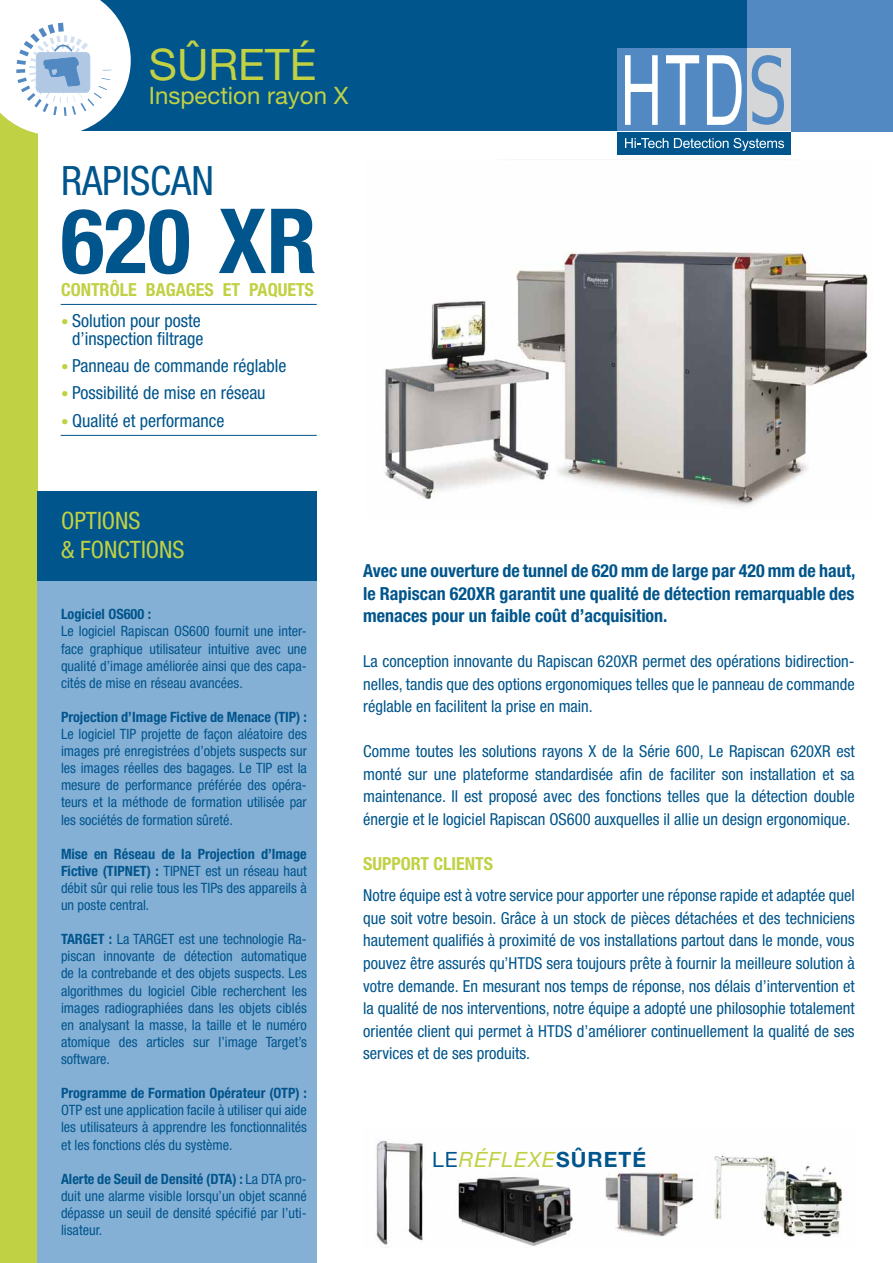
<style>
.page{position:relative;width:893px;height:1263px;background:#fff}
.page>*{position:absolute;margin:0;border:0;box-sizing:border-box;transform-origin:0 0}
.t1{font:700 condensed 90px "Helvetica Neue";color:#00558c}
.t2{font:43.5px "Helvetica Neue";color:#c1d144}
.t3{font:condensed 40.5px "Helvetica Neue";color:#00558c}
.t4{font:condensed 24px/28.8px "Helvetica Neue";color:#c1d144}
.t5{font:24px "Helvetica Neue";color:#c1d144}
.t6{font:italic 21.15px "Helvetica Neue";letter-spacing:.05em;color:#c1d144}
.t7{font:700 condensed 18px/22.5px "Helvetica Neue";color:#00558c;text-align:justify}
.t8{font:condensed 18px/18px "Helvetica Neue";color:#00558c;text-align:right}
.t9{font:700 condensed 18px "Helvetica Neue";color:#c1d144}
.t10{font:condensed 16.5px/22.5px "Helvetica Neue";color:#00558c;text-align:justify}
.t11{font:condensed 14.25px/17.1px "Helvetica Neue";color:#00558c;text-align:justify}
.t12{font:700 condensed 14.25px "Helvetica Neue";color:#00558c}
.s1{font-size:15px;color:#c1d144}
.s2{font-weight:700}
.s3{font-style:normal;color:#00558c}
.s4{font-weight:700;font-style:normal;color:#00558c}
</style>
<div class="page">
<div style="left:0;top:0;width:747px;height:131px;background:#00558c"></div>
<div style="left:0;top:0;width:38px;height:1263px;background:#c1d144"></div>
<div style="left:747px;top:0;width:146px;height:131px;background:#5389c2"></div>
<div style="left:617px;top:49px;width:130px;height:82px;background:#5389c2"></div>
<div style="left:747px;top:49px;width:43px;height:82px;background:#d5d6d7"></div>
<div style="left:617px;top:132px;width:173px;height:22px;background:#00558c"></div>
<svg style="left:625px;top:138px;width:43px;height:10px"></svg>
<svg style="left:674px;top:138px;width:110px;height:13px"></svg>
<svg style="left:625px;top:55px;width:33px;height:70px"></svg>
<svg style="left:666px;top:55px;width:33px;height:70px"></svg>
<svg style="left:707px;top:55px;width:35px;height:70px"></svg>
<svg style="left:752px;top:55px;width:32px;height:70px"></svg>
<svg style="left:0;top:0;width:131px;height:134px;background:#d3e1ea"></svg>
<div style="left:38px;top:491px;width:279px;height:772px;background:#85b0d6"></div>
<div style="left:38px;top:491px;width:279px;height:90px;background:#00558c"></div>
<img style="left:384px;top:251px;width:484px;height:256px">
<img style="left:376px;top:1140px;width:467px;height:106px">
<hr style="left:61px;top:304px;width:256px;height:1px;background:#00558c">
<hr style="left:61px;top:435px;width:256px;height:1px;background:#00558c">
<h2 class="t2" style="left:149px;top:38px;width:169px">SÛRETÉ</h2>
<h3 class="t5" style="left:149px;top:81px;width:201px">Inspection rayon X</h3>
<h3 class="t3" style="left:61px;top:157px;width:155px">RAPISCAN</h3>
<h1 class="t1" style="left:61px;top:187px;width:257px">620 XR</h1>
<p class="t9" style="left:61px;top:278px;width:254px">CONTRÔLE BAGAGES ET PAQUETS</p>
<p class="t8" style="left:61px;top:312px;width:144px"><span class="s1">•</span> Solution pour poste d’inspection filtrage</p>
<p class="t8" style="left:61px;top:357px;width:227px"><span class="s1">•</span> Panneau de commande réglable</p>
<p class="t8" style="left:61px;top:384px;width:206px"><span class="s1">•</span> Possibilité de mise en réseau</p>
<p class="t8" style="left:61px;top:411px;width:165px"><span class="s1">•</span> Qualité et performance</p>
<h3 class="t4" style="left:61px;top:506px;width:125px">OPTIONS<br>&amp; FONCTIONS</h3>
<p class="t12" style="left:61px;top:606px;width:92px">Logiciel OS600 :</p>
<p class="t11" style="left:61px;top:623px;width:247px">Le logiciel Rapiscan OS600 fournit une inter&shy;face graphique utilisateur intuitive avec une qualité d’image améliorée ainsi que des capa&shy;cités de mise en réseau avancées.</p>
<p class="t12" style="left:61px;top:708px;width:247px">Projection d’Image Fictive de Menace (TIP) :</p>
<p class="t11" style="left:61px;top:725px;width:247px">Le logiciel TIP projette de façon aléatoire des images pré enregistrées d’objets suspects sur les images réelles des bagages. Le TIP est la mesure de performance préférée des opéra&shy;teurs et la méthode de formation utilisée par les sociétés de formation sûreté.</p>
<p class="t11" style="left:61px;top:845px;width:247px"><span class="s2">Mise en Réseau de la Projection d’Image Fictive (TIPNET) :</span> TIPNET est un réseau haut débit sûr qui relie tous les TIPs des appareils à un poste central.</p>
<p class="t11" style="left:61px;top:930px;width:247px"><span class="s2">TARGET :</span> La TARGET est une technologie Ra&shy;piscan innovante de détection automatique de la contrebande et des objets suspects. Les algorithmes du logiciel Cible recherchent les images radiographiées dans les objets ciblés en analysant la masse, la taille et le numéro atomique des articles sur l’image Target’s software.</p>
<p class="t12" style="left:61px;top:1084px;width:247px">Programme de Formation Opérateur (OTP) :</p>
<p class="t11" style="left:61px;top:1101px;width:247px">OTP est une application facile à utiliser qui aide les utilisateurs à apprendre les fonctionnalités et les fonctions clés du système.</p>
<p class="t11" style="left:61px;top:1170px;width:247px"><span class="s2">Alerte de Seuil de Densité (DTA) :</span> La DTA pro&shy;duit une alarme visible lorsqu’un objet scanné dépasse un seuil de densité spécifié par l’uti&shy;lisateur.</p>
<p class="t7" style="left:363px;top:559px;width:494px">Avec une ouverture de tunnel de 620 mm de large par 420 mm de haut, le Rapiscan 620XR garantit une qualité de détection remarquable des menaces pour un faible coût d’acquisition.</p>
<p class="t10" style="left:363px;top:650px;width:493px">La conception innovante du Rapiscan 620XR permet des opérations bidirection&shy;nelles, tandis que des options ergonomiques telles que le panneau de commande réglable en facilitent la prise en main.</p>
<p class="t10" style="left:363px;top:740px;width:493px">Comme toutes les solutions rayons X de la Série 600, Le Rapiscan 620XR est monté sur une plateforme standardisée afin de faciliter son installation et sa maintenance. Il est proposé avec des fonctions telles que la détection double énergie et le logiciel Rapiscan OS600 auxquelles il allie un design ergonomique.</p>
<p class="t9" style="left:363px;top:853px;width:131px">SUPPORT CLIENTS</p>
<p class="t10" style="left:363px;top:884px;width:493px">Notre équipe est à votre service pour apporter une réponse rapide et adaptée quel que soit votre besoin. Grâce à un stock de pièces détachées et des techniciens hautement qualifiés à proximité de vos installations partout dans le monde, vous pouvez être assurés qu’HTDS sera toujours prête à fournir la meilleure solution à votre demande. En mesurant nos temps de réponse, nos délais d’intervention et la qualité de nos interventions, notre équipe a adopté une philosophie totalement orientée client qui permet à HTDS d’améliorer continuellement la qualité de ses services et de ses produits.</p>
<h3 class="t6" style="left:432px;top:1147px;width:215px"><span class="s3">LE</span>RÉFLEXE<span class="s4">SÛRETÉ</span></h3>
</div>
